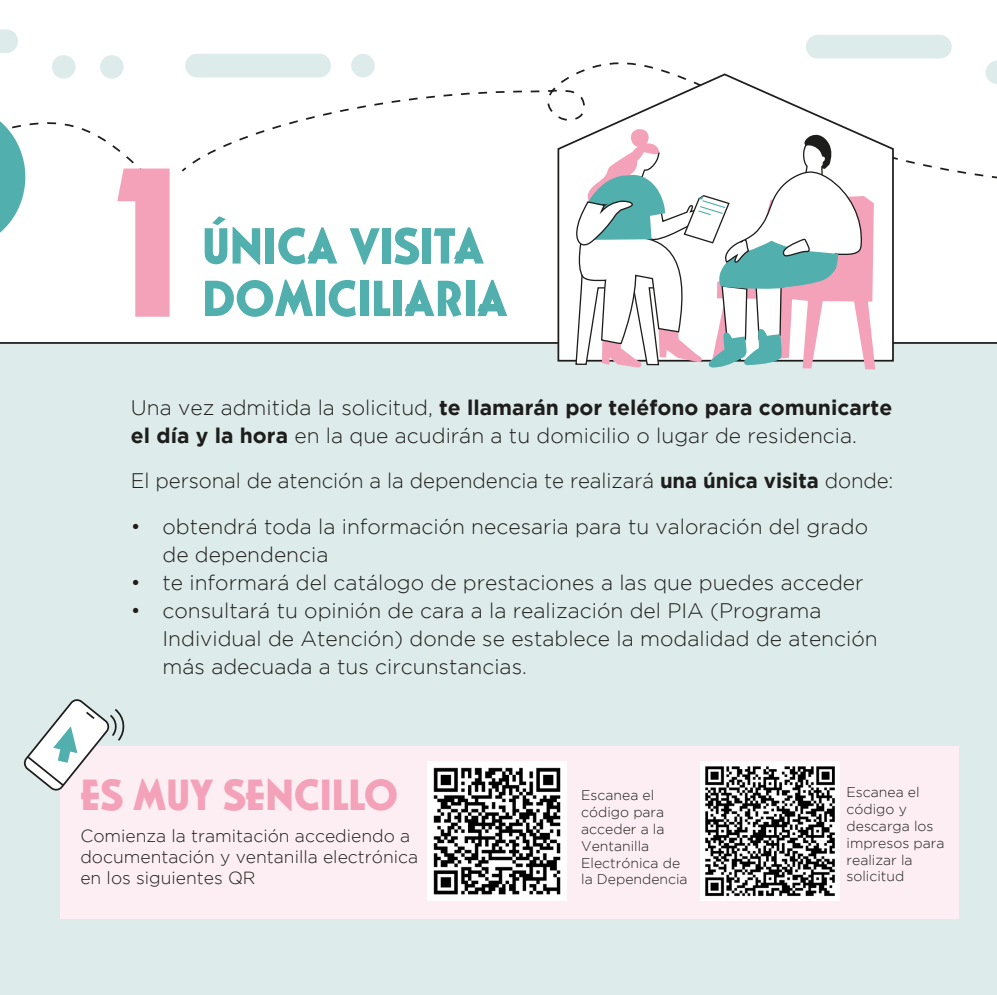
<style>
.page{position:relative;width:997px;height:995px;background:#fff}
.page>*{position:absolute;margin:0;border:0;box-sizing:border-box;transform-origin:0 0}
.t1{font:700 224.17px "Casablanca URW";color:#f3a2ba}
.t2{font:700 53.02px/52.5px "Casablanca URW";letter-spacing:-.015em;color:#51afad}
.t3{font:700 45.5px "Casablanca URW";letter-spacing:-.015em;color:#f3a2ba}
.t4{font:300 21px/28px "Gotham";color:#1d1d1b}
.t5{font:300 17.5px/21px "Gotham";color:#1d1d1b}
.t6{font:300 14px/16.8px "Gotham";color:#1d1d1b}
.s1{font-weight:700}
</style>
<div class="page">
<svg style="left:182px;top:167px;width:5px;height:5px"></svg>
<svg style="left:190px;top:35px;width:806px;height:144px"></svg>
<div style="left:0;top:344px;width:996px;height:651px;background:#ddebeb"></div>
<hr style="left:0;top:342px;width:996px;height:2px;background:#1d1d1b">
<svg style="left:0;top:29px;width:144px;height:204px"></svg>
<div style="left:185px;top:54px;width:146px;height:23px;background:#ddebeb;border-radius:12px"></div>
<div style="left:52px;top:55px;width:23px;height:24px;background:#ddebeb;border-radius:50%"></div>
<div style="left:100px;top:55px;width:23px;height:24px;background:#ddebeb;border-radius:50%"></div>
<div style="left:351px;top:54px;width:23px;height:23px;background:#ddebeb;border-radius:50%"></div>
<div style="left:805px;top:35px;width:146px;height:23px;background:#ddebeb;border-radius:12px"></div>
<svg style="left:985px;top:61px;width:11px;height:23px"></svg>
<div style="left:61px;top:746px;width:897px;height:172px;background:#fdeef3"></div>
<img style="left:427px;top:761px;width:139px;height:139px">
<img style="left:700px;top:761px;width:139px;height:139px">
<svg style="left:23px;top:699px;width:102px;height:93px"></svg>
<svg style="left:556px;top:72px;width:338px;height:290px"></svg>
<svg style="left:573px;top:128px;width:301px;height:241px"></svg>
<h1 class="t1" style="left:87px;top:108px;width:123px">1</h1>
<h2 class="t2" style="left:202px;top:219px;width:308px">ÚNICA VISITA<br>DOMICILIARIA</h2>
<p class="t4" style="left:131px;top:393px;width:762px">Una vez admitida la solicitud, <span class="s1">te llamarán por teléfono para comunicarte el día y la hora</span> en la que acudirán a tu domicilio o lugar de residencia.</p>
<p class="t4" style="left:131px;top:466px;width:763px">El personal de atención a la dependencia te realizará <span class="s1">una única visita</span> donde:</p>
<p class="t4" style="left:162px;top:512px;width:707px;text-indent:-32px">• obtendrá toda la información necesaria para tu valoración del grado de dependencia</p>
<p class="t4" style="left:131px;top:568px;width:733px">• te informará del catálogo de prestaciones a las que puedes acceder</p>
<p class="t4" style="left:162px;top:596px;width:716px;text-indent:-32px">• consultará tu opinión de cara a la realización del PIA (Programa<br>Individual de Atención) donde se establece la modalidad de atención más adecuada a tus circunstancias.</p>
<h3 class="t3" style="left:80px;top:768px;width:319px">ES MUY SENCILLO</h3>
<p class="t6" style="left:846px;top:784px;width:99px">Escanea el código y descarga los impresos para realizar la solicitud</p>
<p class="t6" style="left:581px;top:787px;width:108px">Escanea el código para acceder a la<br>Ventanilla<br>Electrónica de la Dependencia</p>
<p class="t5" style="left:80px;top:825px;width:339px">Comienza la tramitación accediendo a documentación y ventanilla electrónica en los siguientes QR</p>
</div>
